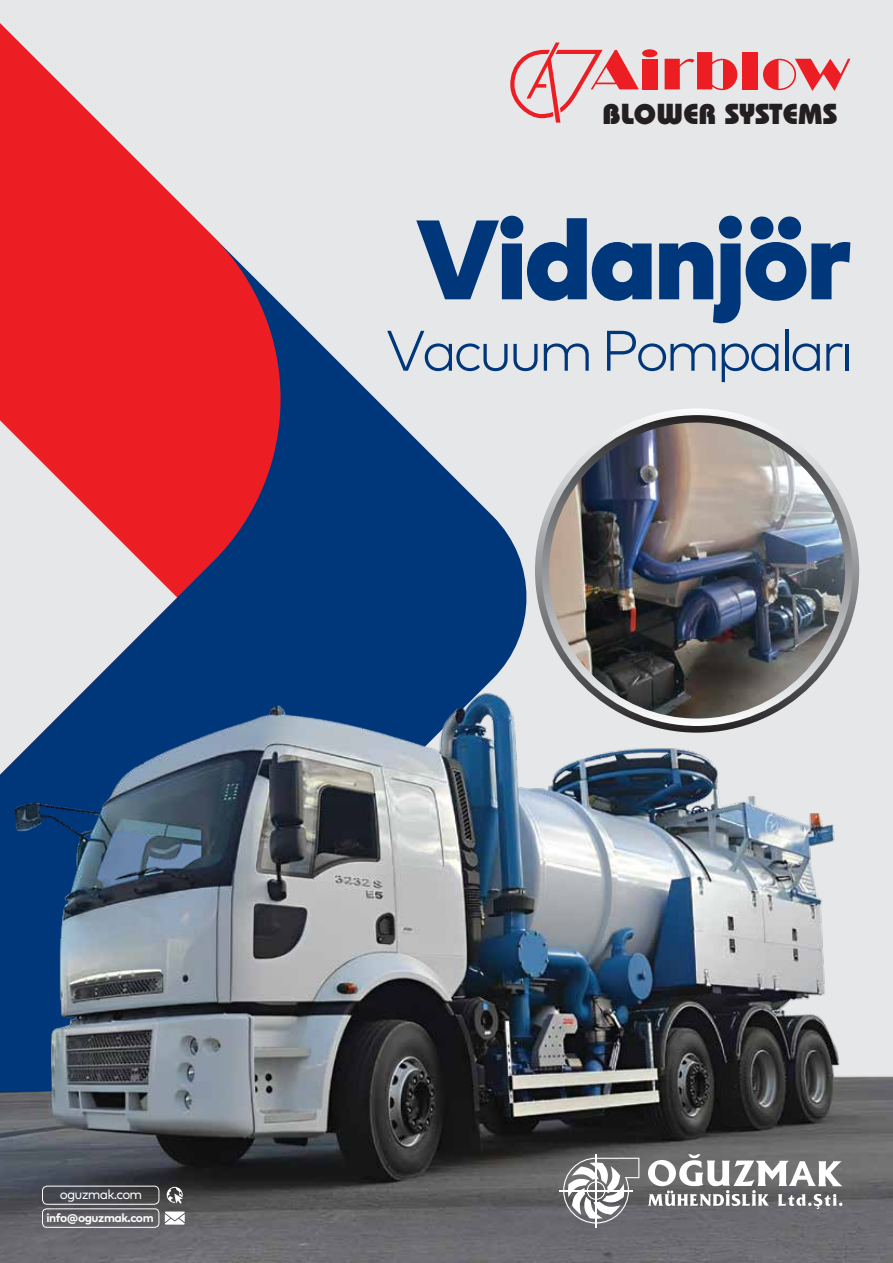
<style>
.page{position:relative;width:893px;height:1263px;background:#fff}
.page>*{position:absolute;margin:0;border:0;box-sizing:border-box;transform-origin:0 0}
.t1{font:900 112.65px "Mark Pro";letter-spacing:-.02em;color:#00377b}
.t2{font:300 57px "Mark Pro";letter-spacing:-.065em;color:#00377b}
.t3{font:27px "Bahamas Heavy T.";color:#231f20}
.t4{font:13.35px "Mark Pro";letter-spacing:-.06em;color:#fff}
.t5{font:700 12px "Mark Pro";letter-spacing:-.04em;color:#fff}
</style>
<div class="page">
<div style="left:0;top:0;width:893px;height:1101px;background:#e6e7e8"></div>
<svg style="left:535px;top:408px;width:324px;height:325px"></svg>
<svg style="left:542px;top:415px;width:310px;height:311px"></svg>
<img style="left:549px;top:422px;width:296px;height:296px;border-radius:148px">
<svg style="left:303px;top:326px;width:235px;height:323px;fill:#00377b"></svg>
<svg style="left:0;top:23px;width:303px;height:626px;fill:#e91d25"></svg>
<svg style="left:0;top:329px;width:177px;height:320px;fill:#ed1d24"></svg>
<img style="left:0;top:649px;width:893px;height:614px">
<svg style="left:648px;top:1154px;width:194px;height:55px"></svg>
<hr style="left:559px;top:1190px;width:74px;height:1px;background:#fff">
<hr style="left:595px;top:1154px;width:2px;height:73px;background:#fff">
<svg style="left:563px;top:1158px;width:76px;height:65px"></svg>
<div style="left:42px;top:1208px;width:117px;height:20px;border:1px solid #fff;border-radius:4px"></div>
<svg style="left:165px;top:1211px;width:20px;height:13px"></svg>
<div style="left:42px;top:1186px;width:117px;height:18px;border:1px solid #fff;border-radius:5px"></div>
<div style="left:642px;top:59px;width:15px;height:30px;background:#ed1d24"></div>
<div style="left:642px;top:49px;width:15px;height:8px;background:#ed1d24;border-radius:50%"></div>
<div style="left:742px;top:52px;width:16px;height:37px;background:#ed1d24"></div>
<svg style="left:763px;top:59px;width:87px;height:32px"></svg>
<svg style="left:665px;top:52px;width:72px;height:38px"></svg>
<svg style="left:510px;top:43px;width:129px;height:80px"></svg>
<svg style="left:167px;top:1187px;width:16px;height:17px"></svg>
<h3 class="t3" style="left:603px;top:97px;width:236px">BLOWER SYSTEMS</h3>
<h1 class="t1" style="left:416px;top:172px;width:437px">Vidanjör</h1>
<h2 class="t2" style="left:386px;top:308px;width:470px">Vacuum Pompaları</h2>
<p class="t4" style="left:60px;top:1184px;width:84px">oguzmak.com</p>
<p class="t5" style="left:47px;top:1208px;width:109px">info@oguzmak.com</p>
</div>
